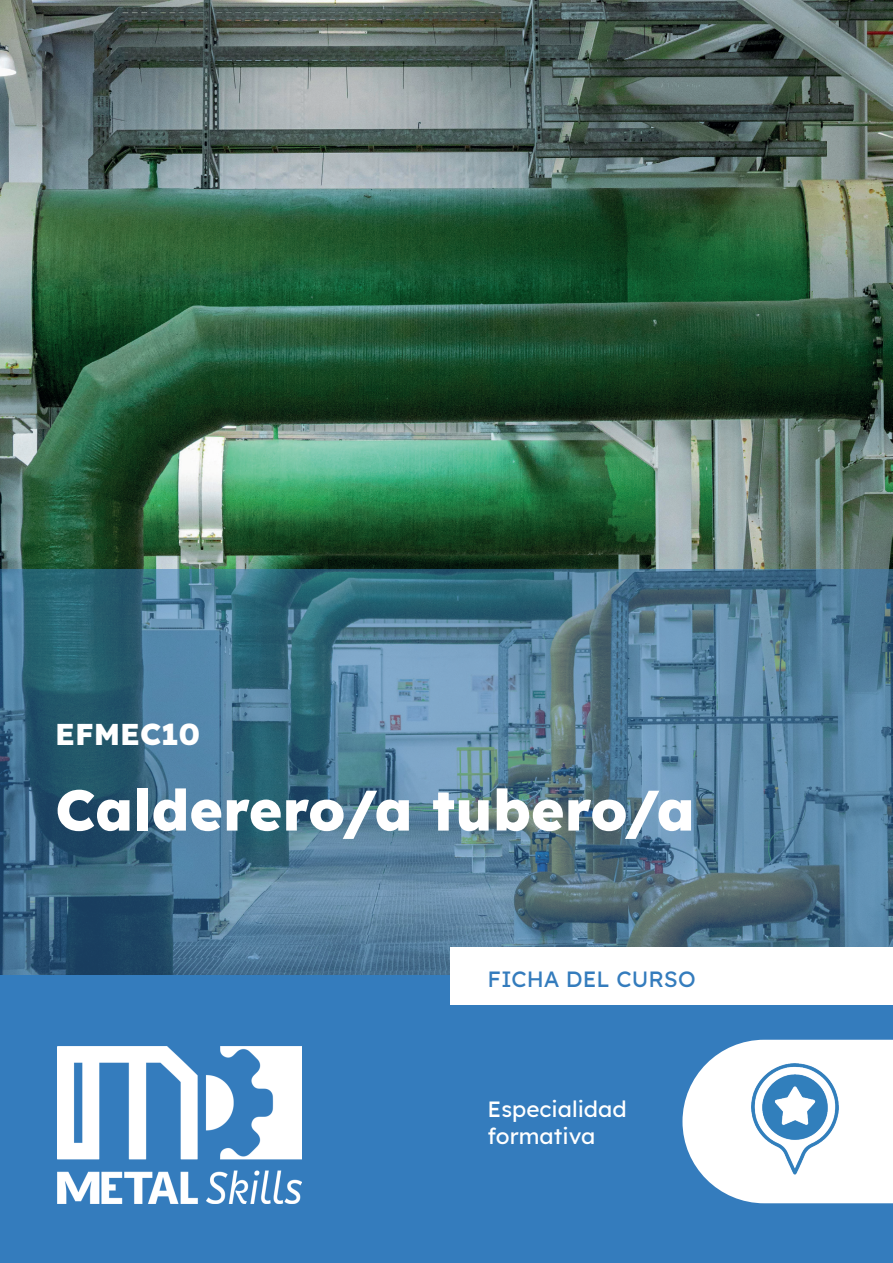
<style>
.page{position:relative;width:893px;height:1263px;background:#fff}
.page>*{position:absolute;margin:0;border:0;box-sizing:border-box;transform-origin:0 0}
.t1{font:800 57px "Lexend";color:#fff}
.t2{font:800 30px "Lexend";color:#fff}
.t3{font:22.5px/27px "Lexend";color:#fff}
.t4{font:22.5px "Lexend";color:#347cbd}
</style>
<div class="page">
<img style="left:0;top:0;width:892px;height:570px">
<svg style="left:0;top:570px;width:893px;height:406px;background:#4b7791"></svg>
<div style="left:0;top:976px;width:893px;height:287px;background:#347cbd"></div>
<div style="left:451px;top:947px;width:442px;height:58px;background:#fff"></div>
<img style="left:57px;top:1046px;width:244px;height:157px">
<svg style="left:682px;top:1040px;width:211px;height:163px;background:#e6eff7"></svg>
<img style="left:752px;top:1063px;width:90px;height:112px">
<h2 class="t2" style="left:55px;top:710px;width:146px">EFMEC10</h2>
<h1 class="t1" style="left:55px;top:763px;width:641px">Calderero/a tubero/a</h1>
<p class="t4" style="left:488px;top:963px;width:210px">FICHA DEL CURSO</p>
<p class="t3" style="left:488px;top:1094px;width:141px">Especialidad formativa</p>
</div>
